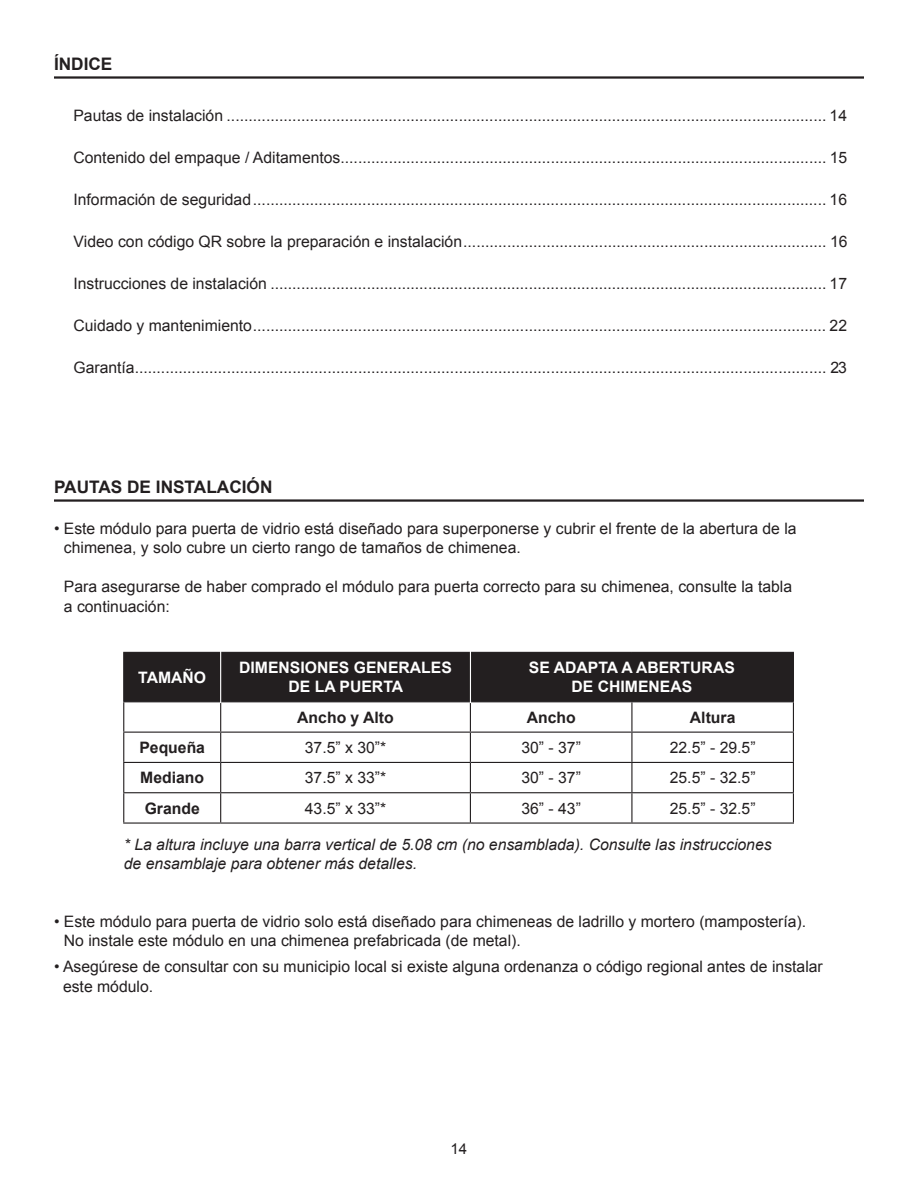
<style>
.page{position:relative;width:918px;height:1188px;background:#fff}
.page>*{position:absolute;margin:0;border:0;box-sizing:border-box;transform-origin:0 0}
.t1{font:700 17.25px "Arial";color:#231f20}
.t2{font:15.75px/19.5px "Arial";color:#231f20}
.t3{font:italic 15.75px/18.9px "Arial";color:#231f20}
.t4{font:700 15.75px/18.9px "Arial";color:#fff;text-align:center}
.t5{font:700 15.75px "Arial";color:#231f20}
.t6{font:15px "Arial";color:#231f20}
</style>
<div class="page">
<hr style="left:54px;top:76px;width:810px;height:3px;background:#231f20">
<hr style="left:54px;top:499px;width:810px;height:3px;background:#231f20">
<div style="left:124px;top:653px;width:669px;height:48px;background:#231f20"></div>
<hr style="left:123px;top:652px;width:98px;height:1px;background:#231f20">
<hr style="left:123px;top:653px;width:1px;height:48px;background:#231f20">
<hr style="left:221px;top:652px;width:249px;height:1px;background:#231f20">
<hr style="left:470px;top:652px;width:162px;height:1px;background:#231f20">
<hr style="left:632px;top:652px;width:162px;height:1px;background:#231f20">
<hr style="left:793px;top:653px;width:1px;height:48px;background:#231f20">
<hr style="left:123px;top:701px;width:98px;height:1px;background:#231f20">
<hr style="left:123px;top:702px;width:1px;height:30px;background:#231f20">
<hr style="left:221px;top:701px;width:249px;height:1px;background:#231f20">
<hr style="left:220px;top:702px;width:1px;height:30px;background:#231f20">
<hr style="left:470px;top:701px;width:162px;height:1px;background:#231f20">
<hr style="left:470px;top:702px;width:1px;height:30px;background:#231f20">
<hr style="left:632px;top:701px;width:162px;height:1px;background:#231f20">
<hr style="left:631px;top:702px;width:1px;height:30px;background:#231f20">
<hr style="left:793px;top:702px;width:1px;height:30px;background:#231f20">
<hr style="left:123px;top:732px;width:98px;height:1px;background:#231f20">
<hr style="left:221px;top:732px;width:249px;height:1px;background:#231f20">
<hr style="left:470px;top:732px;width:162px;height:1px;background:#231f20">
<hr style="left:632px;top:732px;width:162px;height:1px;background:#231f20">
<hr style="left:123px;top:762px;width:98px;height:1px;background:#231f20">
<hr style="left:221px;top:762px;width:249px;height:1px;background:#231f20">
<hr style="left:470px;top:762px;width:162px;height:1px;background:#231f20">
<hr style="left:632px;top:762px;width:162px;height:1px;background:#231f20">
<hr style="left:123px;top:792px;width:98px;height:1px;background:#231f20">
<svg style="left:123px;top:733px;width:1px;height:89px"></svg>
<hr style="left:221px;top:792px;width:249px;height:1px;background:#231f20">
<svg style="left:220px;top:733px;width:1px;height:89px"></svg>
<hr style="left:470px;top:792px;width:162px;height:1px;background:#231f20">
<svg style="left:470px;top:733px;width:1px;height:89px"></svg>
<hr style="left:632px;top:792px;width:162px;height:1px;background:#231f20">
<svg style="left:631px;top:733px;width:1px;height:89px"></svg>
<svg style="left:793px;top:733px;width:1px;height:89px"></svg>
<hr style="left:123px;top:822px;width:98px;height:2px;background:#231f20">
<hr style="left:221px;top:822px;width:249px;height:2px;background:#231f20">
<hr style="left:470px;top:822px;width:162px;height:2px;background:#231f20">
<hr style="left:632px;top:822px;width:162px;height:2px;background:#231f20">
<hr style="left:220px;top:651px;width:1px;height:52px;background:#fff">
<hr style="left:470px;top:651px;width:1px;height:52px;background:#fff">
<p class="t1" style="left:54px;top:52px;width:60px">ÍNDICE</p>
<p class="t2" style="left:73px;top:106px;width:775px">Pautas de instalación ......................................................................................................................................... 14</p>
<p class="t2" style="left:73px;top:148px;width:775px">Contenido del empaque / Aditamentos............................................................................................................... 15</p>
<p class="t2" style="left:73px;top:190px;width:775px">Información de seguridad ................................................................................................................................... 16</p>
<p class="t2" style="left:73px;top:232px;width:776px">Video con código QR sobre la preparación e instalación................................................................................... 16</p>
<p class="t2" style="left:73px;top:274px;width:775px">Instrucciones de instalación ............................................................................................................................... 17</p>
<p class="t2" style="left:73px;top:316px;width:775px">Cuidado y mantenimiento ................................................................................................................................... 22</p>
<p class="t2" style="left:73px;top:358px;width:775px">Garantía.............................................................................................................................................................. 23</p>
<p class="t1" style="left:54px;top:475px;width:220px">PAUTAS DE INSTALACIÓN</p>
<p class="t2" style="left:64px;top:518px;width:734px;text-indent:-10px">• Este módulo para puerta de vidrio está diseñado para superponerse y cubrir el frente de la abertura de la chimenea, y solo cubre un cierto rango de tamaños de chimenea.</p>
<p class="t2" style="left:64px;top:577px;width:730px">Para asegurarse de haber comprado el módulo para puerta correcto para su chimenea, consulte la tabla a continuación:</p>
<p class="t4" style="left:138px;top:668px;width:69px">TAMAÑO</p>
<p class="t4" style="left:239px;top:659px;width:214px">DIMENSIONES GENERALES<br>DE LA PUERTA</p>
<p class="t4" style="left:529px;top:659px;width:207px">SE ADAPTA A ABERTURAS<br>DE CHIMENEAS</p>
<p class="t5" style="left:297px;top:707px;width:98px">Ancho y Alto</p>
<p class="t5" style="left:527px;top:707px;width:50px">Ancho</p>
<p class="t5" style="left:690px;top:707px;width:47px">Altura</p>
<p class="t5" style="left:139px;top:737px;width:67px">Pequeña</p>
<p class="t2" style="left:305px;top:738px;width:83px">37.5” x 30”*</p>
<p class="t2" style="left:521px;top:738px;width:61px">30” - 37”</p>
<p class="t2" style="left:670px;top:738px;width:87px">22.5” - 29.5”</p>
<p class="t5" style="left:140px;top:767px;width:65px">Mediano</p>
<p class="t2" style="left:305px;top:768px;width:83px">37.5” x 33”*</p>
<p class="t2" style="left:521px;top:768px;width:61px">30” - 37”</p>
<p class="t2" style="left:670px;top:768px;width:87px">25.5” - 32.5”</p>
<p class="t5" style="left:145px;top:798px;width:57px">Grande</p>
<p class="t2" style="left:305px;top:799px;width:83px">43.5” x 33”*</p>
<p class="t2" style="left:521px;top:799px;width:61px">36” - 43”</p>
<p class="t2" style="left:670px;top:799px;width:87px">25.5” - 32.5”</p>
<p class="t3" style="left:124px;top:835px;width:649px">* La altura incluye una barra vertical de 5.08 cm (no ensamblada). Consulte las instrucciones de ensamblaje para obtener más detalles.</p>
<p class="t2" style="left:64px;top:911px;width:744px;text-indent:-10px">• Este módulo para puerta de vidrio solo está diseñado para chimeneas de ladrillo y mortero (mampostería).<br>No instale este módulo en una chimenea prefabricada (de metal).</p>
<p class="t2" style="left:63px;top:957px;width:761px;text-indent:-9px">• Asegúrese de consultar con su municipio local si existe alguna ordenanza o código regional antes de instalar este módulo.</p>
<p class="t6" style="left:451px;top:1139px;width:18px">14</p>
</div>
